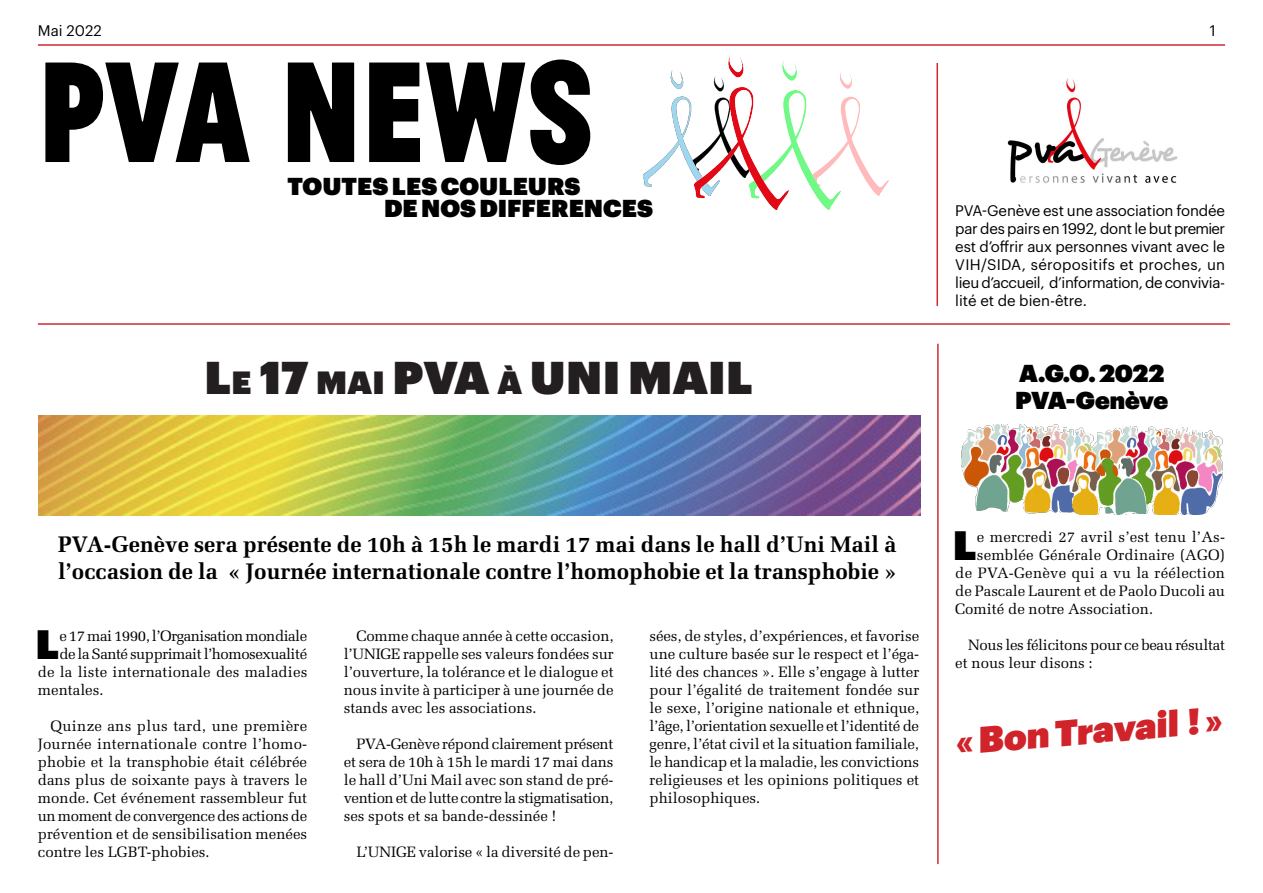
<style>
.page{position:relative;width:1263px;height:893px;background:#fff}
.page>*{position:absolute;margin:0;border:0;box-sizing:border-box;transform-origin:0 0}
.t1{font:100 150px "Jean Luc";color:#000}
.t2{font:45px "Graphik Super";letter-spacing:.005em;color:#231f20}
.texte_lettrine{font:40.2px "Graphik Super";color:#000001}
.texte{font:36px "Graphik Super";color:#d1232a}
.moyens_titres{font:24px "Graphik Super";color:#000001}
.petits_titres{font:24px "Graphik Super";letter-spacing:-.005em;color:#000001}
.chapeaux{font:700 22.5px/27px "Melior LT Pro";color:#000001}
.texte-2{font:15px/18px "Melior LT Pro";color:#000001;text-align:justify}
.rubrique{font:15px/18px "Graphik";letter-spacing:-.025em;color:#000;text-align:justify}
.texte_lettrine-2{font:15px "Melior LT Pro";color:#000001}
.texte_lettrine-3{font:15px "Melior LT Pro";letter-spacing:-.03em;color:#000001}
.texte-3{font:15px "Melior LT Pro";letter-spacing:-.02em;color:#000001}
.s1{font-size:31.5px}
</style>
<div class="page">
<hr style="left:38px;top:44px;width:1187px;height:2px;background:#cf2934">
<hr style="left:936px;top:63px;width:2px;height:243px;background:#cf2934">
<img style="left:1007px;top:78px;width:171px;height:105px">
<hr style="left:38px;top:323px;width:1192px;height:2px;background:#cf2934">
<img style="left:644px;top:70px;width:51px;height:119px">
<img style="left:840px;top:73px;width:48px;height:123px">
<img style="left:788px;top:62px;width:52px;height:147px">
<img style="left:695px;top:55px;width:93px;height:155px">
<hr style="left:937px;top:344px;width:2px;height:520px;background:#cf2934">
<img style="left:961px;top:424px;width:261px;height:90px">
<img style="left:38px;top:416px;width:882px;height:99px">
<p class="rubrique" style="left:38px;top:20px;width:65px">Mai 2022</p>
<p class="t1" style="left:38px;top:11px;width:557px">PVA NEWS</p>
<p class="moyens_titres" style="left:287px;top:167px;width:294px">TOUTES LES COULEURS</p>
<p class="moyens_titres" style="left:384px;top:190px;width:271px">DE NOS DIFFERENCES</p>
<p class="t2" style="left:205px;top:342px;width:456px">L<span class="s1">E</span> 17 <span class="s1">MAI</span> PVA <span class="s1">À</span> UNI MAI</p>
<p class="t2" style="left:726px;top:342px;width:28px">L</p>
<p class="rubrique" style="left:1210px;top:20px;width:7px">1</p>
<p class="rubrique" style="left:955px;top:200px;width:271px">PVA-Genève est une association fondée par des pairs en 1992, dont le but premier est d’offrir aux personnes vivant avec le VIH/SIDA, séropositifs et proches, un lieu d’accueil, d’information, de convivia&shy;lité et de bien-être.</p>
<p class="petits_titres" style="left:1019px;top:354px;width:147px">A.G.O. 2022</p>
<p class="petits_titres" style="left:1015px;top:381px;width:155px">PVA-Genève</p>
<p class="chapeaux" style="left:58px;top:531px;width:840px">PVA-Genève sera présente de 10h à 15h le mardi 17 mai dans le hall d’Uni Mail à l’occasion de la « Journée internationale contre l’homophobie et la transphobie »</p>
<p class="texte_lettrine-3" style="left:59px;top:627px;width:249px">e 17 mai 1990, l’Organisation mondiale</p>
<p class="texte_lettrine-3" style="left:59px;top:645px;width:249px">de la Santé supprimait l’homosexualité</p>
<p class="texte_lettrine-2" style="left:38px;top:663px;width:271px">de la liste internationale des maladies</p>
<p class="texte_lettrine-2" style="left:38px;top:681px;width:67px">mentales.</p>
<p class="texte-2" style="left:38px;top:717px;width:271px;text-indent:13px">Quinze ans plus tard, une première Journée internationale contre l’homo&shy;phobie et la transphobie était célébrée dans plus de soixante pays à travers le monde. Cet événement rassembleur fut un moment de convergence des actions de prévention et de sensibilisation menées contre les LGBT-phobies.</p>
<p class="texte_lettrine" style="left:35px;top:613px;width:25px">L</p>
<p class="texte-2" style="left:344px;top:627px;width:271px;text-indent:13px">Comme chaque année à cette occasion, l’UNIGE rappelle ses valeurs fondées sur l’ouverture, la tolérance et le dialogue et nous invite à participer à une journée de stands avec les associations.</p>
<p class="texte-2" style="left:344px;top:735px;width:271px;text-indent:13px">PVA-Genève répond clairement présent et sera de 10h à 15h le mardi 17 mai dans le hall d’Uni Mail avec son stand de pré&shy;vention et de lutte contre la stigmatisation, ses spots et sa bande-dessinée !</p>
<p class="texte-2" style="left:356px;top:843px;width:258px">L’UNIGE valorise « la diversité de pen-</p>
<p class="texte-2" style="left:649px;top:627px;width:271px">sées, de styles, d’expériences, et favorise une culture basée sur le respect et l’éga&shy;lité des chances ». Elle s’engage à lutter pour l’égalité de traitement fondée sur le sexe, l’origine nationale et ethnique, l’âge, l’orientation sexuelle et l’identité de genre, l’état civil et la situation familiale, le handicap et la maladie, les convictions religieuses et les opinions politiques et philosophiques.</p>
<p class="texte_lettrine" style="left:953px;top:514px;width:25px">L</p>
<p class="texte_lettrine-2" style="left:977px;top:528px;width:250px">e mercredi 27 avril s’est tenu l’As-</p>
<p class="texte_lettrine-2" style="left:977px;top:546px;width:250px">semblée Générale Ordinaire (AGO)</p>
<p class="texte_lettrine-2" style="left:955px;top:564px;width:271px">de PVA-Genève qui a vu la réélection</p>
<p class="texte_lettrine-2" style="left:955px;top:582px;width:271px">de Pascale Laurent et de Paolo Ducoli au</p>
<p class="texte_lettrine-2" style="left:955px;top:600px;width:199px">Comité de notre Association.</p>
<p class="texte-3" style="left:968px;top:636px;width:258px">Nous les félicitons pour ce beau résultat</p>
<p class="texte-2" style="left:955px;top:654px;width:139px">et nous leur disons :</p>
<p class="texte" style="left:953px;top:714px;width:269px;rotate:-5deg">« Bon Travail ! »</p>
</div>
